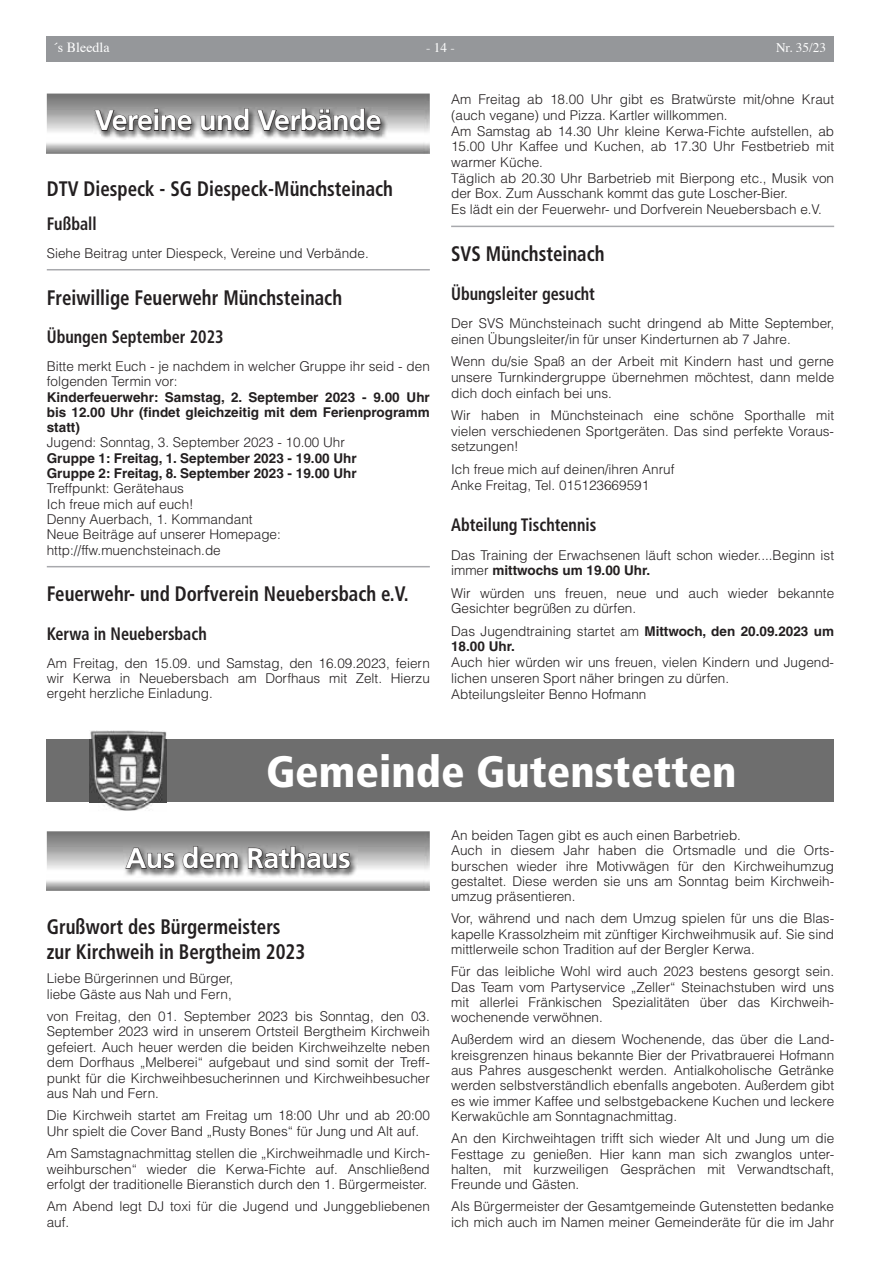
<style>
.page{position:relative;width:881px;height:1263px;background:#fff}
.page>*{position:absolute;margin:0;border:0;box-sizing:border-box;transform-origin:0 0}
.t1{font:900 condensed 43.95px "Frutiger LT";color:#fff}
.t2{font:700 28.5px "Frutiger LT";letter-spacing:-.02em;color:#fff}
.t3{font:700 condensed 21px/25.7px "Frutiger LT";color:#231f20;scale:.9 1}
.t4{font:700 condensed 18px "Frutiger LT";color:#231f20;scale:.9 1}
.t5{font:13.95px "Times";color:#fff}
.t6{font:300 13.5px/15.3px "Helvetica LT";color:#231f20}
.t7{font:700 13.5px/15.3px "Helvetica LT";color:#231f20}
.t8{font:13.2px "Times";color:#fff}
.s1{font-weight:700}
.s2{font-weight:300}
</style>
<div class="page">
<div style="left:47px;top:36px;width:786px;height:26px;background:#95979a"></div>
<hr style="left:451px;top:226px;width:382px;height:1px;background:#a8a9ad">
<hr style="left:47px;top:269px;width:382px;height:1px;background:#a8a9ad">
<hr style="left:47px;top:566px;width:382px;height:1px;background:#a8a9ad">
<img style="left:93px;top:108px;width:294px;height:31px">
<svg style="left:94px;top:109px;width:98px;height:22px;background:#747373"></svg>
<svg style="left:200px;top:108px;width:49px;height:23px"></svg>
<svg style="left:256px;top:108px;width:125px;height:23px;background:#727172"></svg>
<div style="left:47px;top:739px;width:786px;height:63px;background:#6e6e6e"></div>
<img style="left:89px;top:730px;width:77px;height:81px">
<img style="left:89px;top:739px;width:77px;height:63px">
<img style="left:124px;top:845px;width:233px;height:32px">
<svg style="left:125px;top:847px;width:50px;height:22px"></svg>
<svg style="left:182px;top:846px;width:56px;height:23px"></svg>
<svg style="left:247px;top:846px;width:103px;height:23px;background:#727171"></svg>
<p class="t5" style="left:53px;top:34px;width:58px">´s Bleedla</p>
<p class="t8" style="left:426px;top:35px;width:30px">- 14 -</p>
<p class="t8" style="left:775px;top:35px;width:52px">Nr. 35/23</p>
<h2 class="t2" style="left:95px;top:104px;width:288px">Vereine und Verbände</h2>
<h3 class="t3" style="left:47px;top:175px;width:386px">DTV Diespeck - SG Diespeck-Münchsteinach</h3>
<h3 class="t4" style="left:47px;top:213px;width:57px">Fußball</h3>
<p class="t6" style="left:47px;top:245px;width:323px">Siehe Beitrag unter Diespeck, Vereine und Verbände.</p>
<h3 class="t3" style="left:47px;top:284px;width:329px">Freiwillige Feuerwehr Münchsteinach</h3>
<h3 class="t4" style="left:47px;top:326px;width:198px">Übungen September 2023</h3>
<p class="t6" style="left:47px;top:358px;width:384px">Bitte merkt Euch - je nachdem in welcher Gruppe ihr seid - den folgenden Termin vor:</p>
<p class="t7" style="left:47px;top:389px;width:384px;text-align:justify">Kinderfeuerwehr: Samstag, 2. September 2023 - 9.00 Uhr bis 12.00 Uhr (findet gleichzeitig mit dem Ferienprogramm statt)</p>
<p class="t6" style="left:47px;top:435px;width:299px">Jugend: Sonntag, 3. September 2023 - 10.00 Uhr</p>
<p class="t7" style="left:47px;top:450px;width:311px">Gruppe 1: Freitag, 1. September 2023 - 19.00 Uhr<br>Gruppe 2: Freitag, 8. September 2023 - 19.00 Uhr</p>
<p class="t6" style="left:47px;top:481px;width:235px">Treffpunkt: Gerätehaus<br>Ich freue mich auf euch!<br>Denny Auerbach, 1. Kommandant<br>Neue Beiträge auf unserer Homepage: http://ffw.muenchsteinach.de</p>
<h3 class="t3" style="left:47px;top:581px;width:403px">Feuerwehr- und Dorfverein Neuebersbach e.V.</h3>
<h3 class="t4" style="left:47px;top:623px;width:179px">Kerwa in Neuebersbach</h3>
<p class="t6" style="left:47px;top:655px;width:384px;text-align:justify">Am Freitag, den 15.09. und Samstag, den 16.09.2023, feiern wir Kerwa in Neuebersbach am Dorfhaus mit Zelt. Hierzu ergeht herzliche Einladung.</p>
<p class="t6" style="left:451px;top:92px;width:384px">Am Freitag ab 18.00 Uhr gibt es Bratwürste mit/ohne Kraut (auch vegane) und Pizza. Kartler willkommen.<br>Am Samstag ab 14.30 Uhr kleine Kerwa-Fichte aufstellen, ab 15.00 Uhr Kaffee und Kuchen, ab 17.30 Uhr Festbetrieb mit warmer Küche.<br>Täglich ab 20.30 Uhr Barbetrieb mit Bierpong etc., Musik von der Box. Zum Ausschank kommt das gute Loscher-Bier.<br>Es lädt ein der Feuerwehr- und Dorfverein Neuebersbach e.V.</p>
<h3 class="t3" style="left:451px;top:241px;width:172px">SVS Münchsteinach</h3>
<h3 class="t4" style="left:451px;top:283px;width:161px">Übungsleiter gesucht</h3>
<p class="t6" style="left:451px;top:316px;width:384px">Der SVS Münchsteinach sucht dringend ab Mitte September, einen Übungsleiter/in für unser Kinderturnen ab 7 Jahre.</p>
<p class="t6" style="left:451px;top:354px;width:384px;text-align:justify">Wenn du/sie Spaß an der Arbeit mit Kindern hast und gerne unsere Turnkindergruppe übernehmen möchtest, dann melde dich doch einfach bei uns.</p>
<p class="t6" style="left:451px;top:407px;width:384px;text-align:justify">Wir haben in Münchsteinach eine schöne Sporthalle mit vielen verschiedenen Sportgeräten. Das sind perfekte Voraus&shy;setzungen!</p>
<p class="t6" style="left:451px;top:461px;width:225px">Ich freue mich auf deinen/ihren Anruf<br>Anke Freitag, Tel. 015123669591</p>
<h3 class="t4" style="left:451px;top:514px;width:163px">Abteilung Tischtennis</h3>
<p class="t6" style="left:451px;top:547px;width:384px">Das Training der Erwachsenen läuft schon wieder....Beginn ist immer <span class="s1">mittwochs um 19.00 Uhr.</span></p>
<p class="t6" style="left:451px;top:585px;width:384px">Wir würden uns freuen, neue und auch wieder bekannte<br>Gesichter begrüßen zu dürfen.</p>
<p class="t7" style="left:451px;top:623px;width:384px"><span class="s2">Das Jugendtraining startet am</span> Mittwoch, den 20.09.2023 um<br>18.00 Uhr.</p>
<p class="t6" style="left:451px;top:654px;width:384px">Auch hier würden wir uns freuen, vielen Kindern und Jugend&shy;lichen unseren Sport näher bringen zu dürfen.<br>Abteilungsleiter Benno Hofmann</p>
<h1 class="t1" style="left:266px;top:745px;width:472px">Gemeinde Gutenstetten</h1>
<h2 class="t2" style="left:126px;top:841px;width:226px">Aus dem Rathaus</h2>
<h3 class="t3" style="left:47px;top:913px;width:288px">Grußwort des Bürgermeisters zur Kirchweih in Bergtheim 2023</h3>
<p class="t6" style="left:47px;top:970px;width:188px">Liebe Bürgerinnen und Bürger, liebe Gäste aus Nah und Fern,</p>
<p class="t6" style="left:47px;top:1008px;width:384px;text-align:justify">von Freitag, den 01. September 2023 bis Sonntag, den 03.<br>September 2023 wird in unserem Ortsteil Bergtheim Kirchweih gefeiert. Auch heuer werden die beiden Kirchweihzelte neben dem Dorfhaus „Melberei“ aufgebaut und sind somit der Treff&shy;punkt für die Kirchweihbesucherinnen und Kirchweihbesucher aus Nah und Fern.</p>
<p class="t6" style="left:47px;top:1108px;width:384px">Die Kirchweih startet am Freitag um 18:00 Uhr und ab 20:00<br>Uhr spielt die Cover Band „Rusty Bones“ für Jung und Alt auf.</p>
<p class="t6" style="left:47px;top:1145px;width:384px;text-align:justify">Am Samstagnachmittag stellen die „Kirchweihmadle und Kirch&shy;weihburschen“ wieder die Kerwa-Fichte auf. Anschließend erfolgt der traditionelle Bieranstich durch den 1. Bürgermeister.</p>
<p class="t6" style="left:47px;top:1199px;width:384px">Am Abend legt DJ toxi für die Jugend und Junggebliebenen auf.</p>
<p class="t6" style="left:451px;top:827px;width:384px">An beiden Tagen gibt es auch einen Barbetrieb.<br>Auch in diesem Jahr haben die Ortsmadle und die Orts&shy;burschen wieder ihre Motivwägen für den Kirchweihumzug gestaltet. Diese werden sie uns am Sonntag beim Kirchweih&shy;umzug präsentieren.</p>
<p class="t6" style="left:451px;top:911px;width:384px;text-align:justify">Vor, während und nach dem Umzug spielen für uns die Blas&shy;kapelle Krassolzheim mit zünftiger Kirchweihmusik auf. Sie sind mittlerweile schon Tradition auf der Bergler Kerwa.</p>
<p class="t6" style="left:451px;top:964px;width:384px;text-align:justify">Für das leibliche Wohl wird auch 2023 bestens gesorgt sein.<br>Das Team vom Partyservice „Zeller“ Steinachstuben wird uns mit allerlei Fränkischen Spezialitäten über das Kirchweih&shy;wochenende verwöhnen.</p>
<p class="t6" style="left:451px;top:1032px;width:384px;text-align:justify">Außerdem wird an diesem Wochenende, das über die Land&shy;kreisgrenzen hinaus bekannte Bier der Privatbrauerei Hofmann aus Pahres ausgeschenkt werden. Antialkoholische Getränke werden selbstverständlich ebenfalls angeboten. Außerdem gibt es wie immer Kaffee und selbstgebackene Kuchen und leckere Kerwaküchle am Sonntagnachmittag.</p>
<p class="t6" style="left:451px;top:1131px;width:384px;text-align:justify">An den Kirchweihtagen trifft sich wieder Alt und Jung um die Festtage zu genießen. Hier kann man sich zwanglos unter&shy;halten, mit kurzweiligen Gesprächen mit Verwandtschaft, Freunde und Gästen.</p>
<p class="t6" style="left:451px;top:1199px;width:384px">Als Bürgermeister der Gesamtgemeinde Gutenstetten bedanke ich mich auch im Namen meiner Gemeinderäte für die im Jahr</p>
</div>
